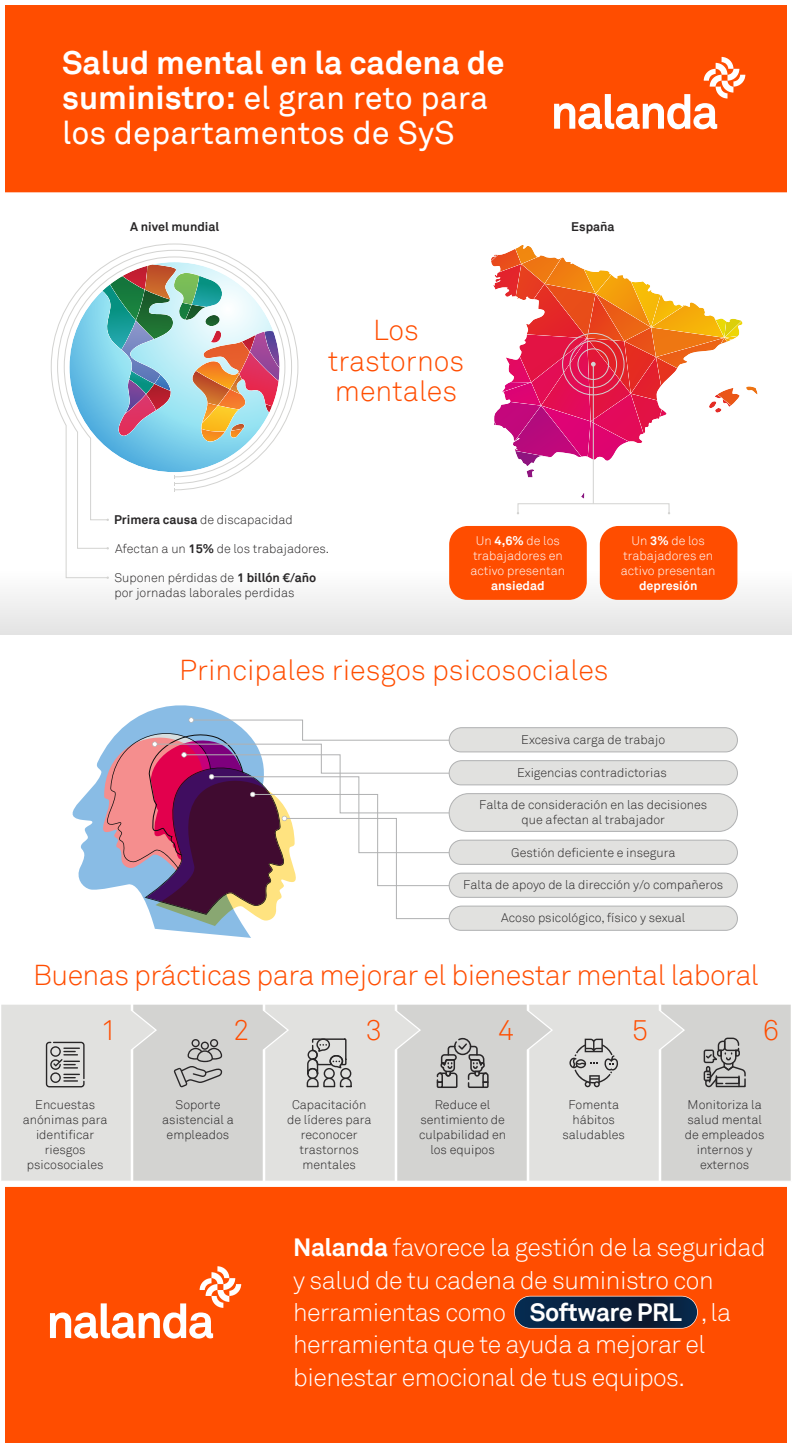
<style>
.page{position:relative;width:792px;height:1448px;background:#fff}
.page>*{position:absolute;margin:0;border:0;box-sizing:border-box;transform-origin:0 0}
.t1{font:32.5px/35px "Akkurat";color:#fff}
.t2{font:300 28.75px/30.5px "Akkurat";letter-spacing:-.01em;color:#ff4d00;text-align:center}
.t3{font:300 25px/32.4px "Akkurat";letter-spacing:-.02em;color:#fff}
.t4{font:300 12.5px/15px "Akkurat";color:#282627;text-align:center}
.t5{font:300 12.5px/15px "Akkurat";color:#fff;text-align:center}
.t6{font:700 12.5px "Akkurat";color:#282627}
.t7{font:700 12.5px "Akkurat";color:#fff}
.s1{font-weight:700}
</style>
<div class="page">
<svg style="left:581px;top:493px;width:4px;height:6px"></svg>
<div style="left:0;top:570px;width:791px;height:64px;background:linear-gradient(to bottom,#fffefe,#e4e4e4)"></div>
<div style="left:5px;top:5px;width:782px;height:188px;background:#ff4d00"></div>
<svg style="left:554px;top:57px;width:191px;height:72px"></svg>
<div style="left:5px;top:1186px;width:782px;height:257px;background:#ff4d00"></div>
<svg style="left:50px;top:1266px;width:191px;height:72px"></svg>
<svg style="left:73px;top:705px;width:664px;height:232px"></svg>
<svg style="left:514px;top:1295px;width:183px;height:33px"></svg>
<svg style="left:1px;top:1004px;width:790px;height:177px"></svg>
<svg style="left:51px;top:243px;width:247px;height:335px"></svg>
<svg style="left:57px;top:250px;width:235px;height:299px"></svg>
<svg style="left:64px;top:256px;width:221px;height:264px"></svg>
<svg style="left:69px;top:262px;width:210px;height:229px"></svg>
<hr style="left:592px;top:364px;width:1px;height:140px;background:#d3d3d1">
<svg style="left:491px;top:245px;width:267px;height:232px"></svg>
<div style="left:449px;top:526px;width:137px;height:74px;background:#ff4d00;border-radius:18px"></div>
<div style="left:599px;top:526px;width:138px;height:74px;background:#ff4d00;border-radius:18px"></div>
<div style="left:517px;top:503px;width:152px;height:10px;border:1px solid #d3d3d1"></div>
<h1 class="t1" style="left:62px;top:49px;width:444px"><span class="s1">Salud mental en la cadena de suministro:</span> el gran reto para los departamentos de SyS</h1>
<p class="t6" style="left:130px;top:221px;width:90px">A nivel mundial</p>
<h2 class="t2" style="left:327px;top:317px;width:138px">Los trastornos mentales</h2>
<p class="t6" style="left:571px;top:221px;width:45px">España</p>
<p class="t4" style="left:114px;top:513px;width:180px"><span class="s1">Primera causa</span> de discapacidad</p>
<p class="t4" style="left:115px;top:542px;width:215px">Afectan a un <span class="s1">15%</span> de los trabajadores.</p>
<p class="t4" style="left:114px;top:571px;width:203px;text-align:left">Suponen pérdidas de <span class="s1">1 billón €/año </span>por jornadas laborales perdidas</p>
<p class="t5" style="left:470px;top:534px;width:96px">Un <span class="s1">4,6%</span> de los trabajadores en activo presentan</p>
<p class="t7" style="left:491px;top:580px;width:55px">ansiedad</p>
<p class="t5" style="left:620px;top:534px;width:96px">Un <span class="s1">3%</span> de los trabajadores en activo presentan</p>
<p class="t7" style="left:638px;top:580px;width:60px">depresión</p>
<h2 class="t2" style="left:179px;top:657px;width:430px">Principales riesgos psicosociales</h2>
<p class="t4" style="left:521px;top:733px;width:145px">Excesiva carga de trabajo</p>
<p class="t4" style="left:517px;top:766px;width:151px">Exigencias contradictorias</p>
<p class="t4" style="left:479px;top:798px;width:229px">Falta de consideración en las decisiones que afectan al trabajador</p>
<p class="t4" style="left:511px;top:846px;width:166px">Gestión deficiente e insegura</p>
<p class="t4" style="left:463px;top:878px;width:261px">Falta de apoyo de la dirección y/o compañeros</p>
<p class="t4" style="left:501px;top:911px;width:185px">Acoso psicológico, físico y sexual</p>
<h2 class="t2" style="left:33px;top:962px;width:727px">Buenas prácticas para mejorar el bienestar mental laboral</h2>
<h2 class="t2" style="left:101px;top:1017px;width:18px">1</h2>
<h2 class="t2" style="left:233px;top:1017px;width:18px">2</h2>
<h2 class="t2" style="left:365px;top:1017px;width:18px">3</h2>
<h2 class="t2" style="left:497px;top:1017px;width:18px">4</h2>
<h2 class="t2" style="left:631px;top:1017px;width:18px">5</h2>
<h2 class="t2" style="left:762px;top:1017px;width:18px">6</h2>
<p class="t4" style="left:23px;top:1098px;width:86px">Encuestas anónimas para identificar riesgos psicosociales</p>
<p class="t4" style="left:684px;top:1098px;width:81px">Monitoriza la salud mental de empleados internos y externos</p>
<p class="t4" style="left:162px;top:1098px;width:73px">Soporte asistencial a empleados</p>
<p class="t4" style="left:287px;top:1098px;width:86px">Capacitación de líderes para reconocer trastornos mentales</p>
<p class="t4" style="left:419px;top:1098px;width:89px">Reduce el sentimiento de culpabilidad en los equipos</p>
<p class="t4" style="left:562px;top:1098px;width:64px">Fomenta hábitos saludables</p>
<h3 class="t3" style="left:293px;top:1233px;width:474px"><span class="s1">Nalanda</span> favorece la gestión de la seguridad y salud de tu cadena de suministro con herramientas como <span class="s1">Software PRL</span> , la herramienta que te ayuda a mejorar el bienestar emocional de tus equipos.</h3>
</div>
